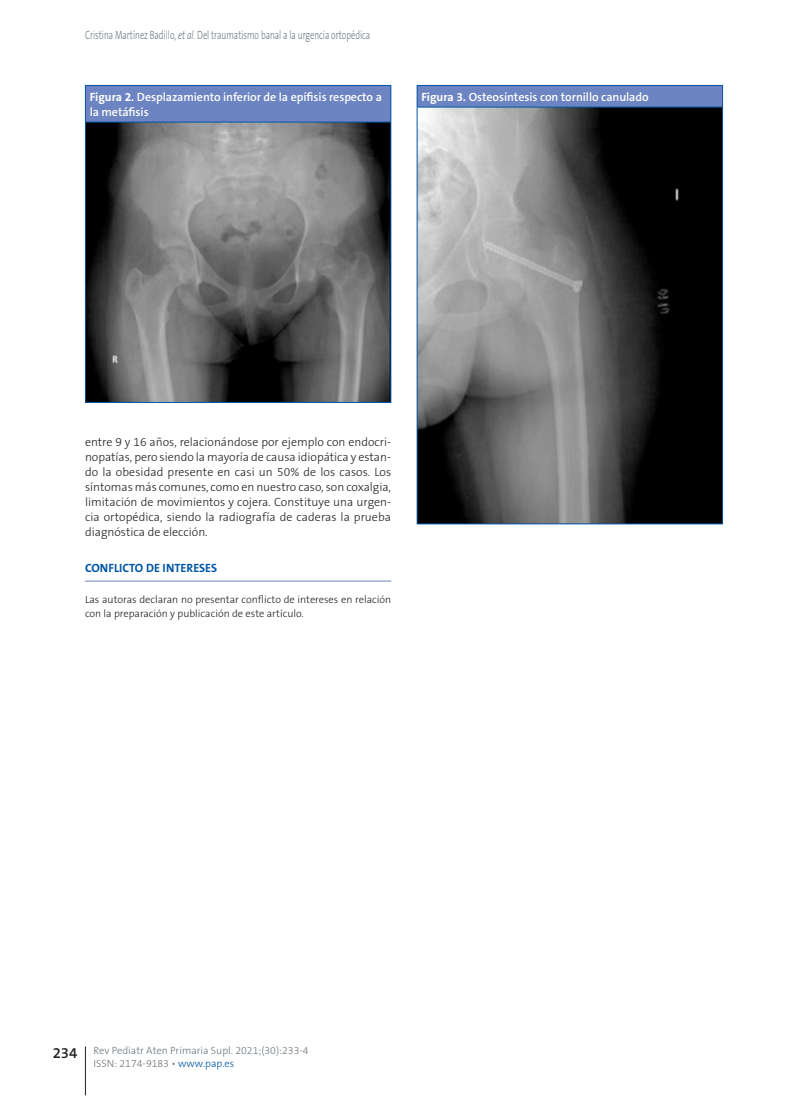
<style>
.page{position:relative;width:808px;height:1106px;background:#fff}
.page>*{position:absolute;margin:0;border:0;box-sizing:border-box;transform-origin:0 0}
.t1{font:600 15px "The Sans B Plus W6";color:#231f20}
.t2{font:300 12px/15px "The Sans B Plus W3";color:#231f20;text-align:justify}
.titulo_tabla{font:600 12px/15px "The Sans C5";letter-spacing:-.005em;color:#fff}
.t3{font:300 12px "The Sans B Plus W3";color:#6a747b;scale:.7 1}
._01_conflicto_de_int{font:700 12px "The Sans B Plus W7";color:#0155a5}
.t4{font:300 10.5px/13.5px "The Sans B Plus W3";color:#231f20}
.t5{font:300 10.5px/13.2px "The Sans B Plus W3";color:#6a747b}
.s1{font-style:italic}
.s2{font-family:"The Sans B Plus W7";font-weight:700}
.s3{color:#0155a5}
</style>
<div class="page">
<hr style="left:85px;top:1046px;width:1px;height:49px;background:#231f20">
<hr style="left:85px;top:580px;width:306px;height:1px;background:#6c84c1">
<img style="left:86px;top:123px;width:304px;height:279px">
<div style="left:85px;top:85px;width:306px;height:37px;background:#6c84c1"></div>
<hr style="left:85px;top:86px;width:1px;height:36px;background:#0155a5">
<hr style="left:390px;top:86px;width:1px;height:36px;background:#0155a5">
<hr style="left:85px;top:85px;width:306px;height:1px;background:#0155a5">
<hr style="left:85px;top:122px;width:1px;height:280px;background:#0155a5">
<hr style="left:390px;top:122px;width:1px;height:280px;background:#0155a5">
<hr style="left:85px;top:122px;width:306px;height:1px;background:#0155a5">
<hr style="left:85px;top:402px;width:306px;height:1px;background:#0155a5">
<img style="left:418px;top:108px;width:304px;height:415px">
<div style="left:417px;top:85px;width:305px;height:22px;background:#6c84c1"></div>
<svg style="left:417px;top:86px;width:1px;height:21px"></svg>
<svg style="left:722px;top:86px;width:1px;height:21px"></svg>
<hr style="left:417px;top:85px;width:306px;height:1px;background:#0155a5">
<hr style="left:417px;top:107px;width:1px;height:416px;background:#0155a5">
<hr style="left:722px;top:107px;width:1px;height:416px;background:#0155a5">
<hr style="left:417px;top:107px;width:306px;height:1px;background:#0155a5">
<hr style="left:417px;top:523px;width:306px;height:1px;background:#0155a5">
<p class="t3" style="left:85px;top:27px;width:409px">Cristina Martínez Badillo, <span class="s1">et al</span>. Del traumatismo banal a la urgencia ortopédica</p>
<p class="titulo_tabla" style="left:90px;top:89px;width:294px"><span class="s2">Figura 2.</span> Desplazamiento inferior de la epífisis respecto a la metáfisis</p>
<p class="titulo_tabla" style="left:421px;top:89px;width:229px"><span class="s2">Figura 3.</span> Osteosíntesis con tornillo canulado</p>
<p class="t2" style="left:85px;top:434px;width:308px">entre 9 y 16 años, relacionándose por ejemplo con endocri&shy;nopatías, pero siendo la mayoría de causa idiopática y estan&shy;do la obesidad presente en casi un 50% de los casos. Los síntomas más comunes, como en nuestro caso, son coxalgia, limitación de movimientos y cojera. Constituye una urgen&shy;cia ortopédica, siendo la radiografía de caderas la prueba diagnóstica de elección.</p>
<p class="_01_conflicto_de_int" style="left:85px;top:560px;width:134px">CONFLICTO DE INTERESES</p>
<p class="t4" style="left:85px;top:593px;width:308px">Las autoras declaran no presentar conflicto de intereses en relación con la preparación y publicación de este artículo.</p>
<p class="t1" style="left:53px;top:1042px;width:26px">234</p>
<p class="t5" style="left:93px;top:1043px;width:217px">Rev Pediatr Aten Primaria Supl. 2021;(30):233-4<br>ISSN: 2174-9183 • <span class="s3">www.pap.es</span></p>
</div>
